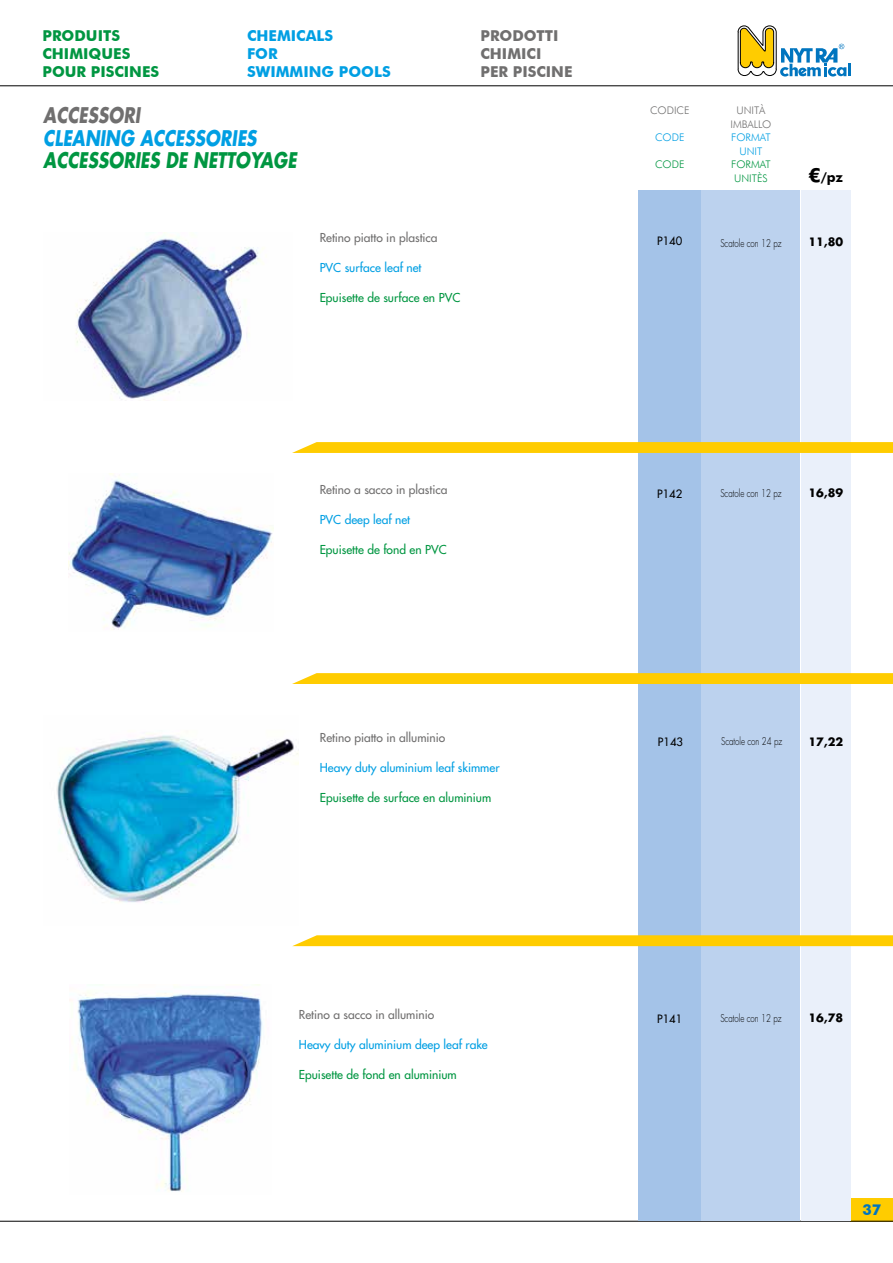
<style>
.page{position:relative;width:893px;height:1263px;background:#fff}
.page>*{position:absolute;margin:0;border:0;box-sizing:border-box;transform-origin:0 0}
.t1{font:italic 700 21px "Futura Std";color:#009641;scale:.8 1}
.t2{font:italic 700 21px "Futura Std";color:#009fe3;scale:.8 1}
.t3{font:italic 700 21px "Futura Std";color:#706f6f;scale:.8 1}
.t4{font:700 15px/18px "Futura BT";color:#009641}
.t5{font:700 15px/18px "Futura BT";color:#706f6f}
.t6{font:700 15px/18px "Futura BT";color:#009fe3}
.t7{font:700 15px "Futura BT";color:#0075bf}
.t8{font:700 13.5px "Futura BT";color:#000}
.t9{font:500 12px "Futura Std";color:#009641}
.t10{font:500 12px "Futura Std";color:#706f6f}
.t11{font:500 12px "Futura Std";color:#009fe3}
.t12{font:700 11.25px "Futura LT";color:#000}
.t13{font:500 11.25px "Futura Std";color:#000}
.t14{font:300 10.5px "Futura Std";color:#000;scale:.75 1}
.t15{font:300 10.5px/13.5px "Futura BT";color:#706f6f;text-align:center}
.t16{font:300 10.5px/13.5px "Futura BT";color:#009641}
.t17{font:300 10.5px/13.5px "Futura BT";color:#009fe3;text-align:center}
.s1{font-family:"Futura Std";font-size:18px}
</style>
<div class="page">
<div style="left:850px;top:1198px;width:43px;height:23px;background:#fc0"></div>
<hr style="left:0;top:1221px;width:893px;height:1px;background:#000">
<hr style="left:0;top:85px;width:893px;height:1px;background:#000">
<svg style="left:737px;top:25px;width:114px;height:52px"></svg>
<div style="left:638px;top:190px;width:64px;height:1030px;background:#a4c3e8"></div>
<div style="left:702px;top:190px;width:98px;height:1030px;background:#bcd2ee"></div>
<div style="left:801px;top:190px;width:49px;height:1030px;background:#eaf0fa"></div>
<svg style="left:292px;top:935px;width:601px;height:11px;background:#fecd0b"></svg>
<svg style="left:292px;top:442px;width:601px;height:11px;background:#fecd08"></svg>
<svg style="left:292px;top:673px;width:601px;height:11px;background:#fecd08"></svg>
<img style="left:76px;top:232px;width:188px;height:168px">
<img style="left:69px;top:473px;width:205px;height:157px">
<img style="left:57px;top:735px;width:241px;height:168px">
<img style="left:71px;top:984px;width:192px;height:208px">
<p class="t4" style="left:43px;top:26px;width:118px">PRODUITS<br>CHIMIQUES<br>POUR PISCINES</p>
<p class="t6" style="left:247px;top:26px;width:145px">CHEMICALS<br>FOR<br>SWIMMING POOLS</p>
<h1 class="t3" style="left:43px;top:102px;width:123px">ACCESSORI</h1>
<h1 class="t2" style="left:43px;top:124px;width:268px">CLEANING ACCESSORIES</h1>
<h1 class="t1" style="left:43px;top:147px;width:318px">ACCESSORIES DE NETTOYAGE</h1>
<p class="t5" style="left:480px;top:26px;width:94px">PRODOTTI<br>CHIMICI<br>PER PISCINE</p>
<p class="t10" style="left:320px;top:230px;width:119px">Retino piatto in plastica</p>
<p class="t11" style="left:320px;top:260px;width:103px">PVC surface leaf net</p>
<p class="t9" style="left:320px;top:290px;width:142px">Epuisette de surface en PVC</p>
<p class="t10" style="left:320px;top:482px;width:129px">Retino a sacco in plastica</p>
<p class="t11" style="left:320px;top:512px;width:92px">PVC deep leaf net</p>
<p class="t9" style="left:320px;top:542px;width:129px">Epuisette de fond en PVC</p>
<p class="t10" style="left:320px;top:730px;width:127px">Retino piatto in alluminio</p>
<p class="t11" style="left:320px;top:760px;width:181px">Heavy duty aluminium leaf skimmer</p>
<p class="t9" style="left:320px;top:790px;width:173px">Epuisette de surface en aluminium</p>
<p class="t15" style="left:650px;top:104px;width:41px">CODICE</p>
<p class="t17" style="left:655px;top:131px;width:31px">CODE</p>
<p class="t16" style="left:655px;top:158px;width:31px">CODE</p>
<p class="t13" style="left:657px;top:234px;width:27px">P140</p>
<p class="t15" style="left:730px;top:104px;width:42px">UNITÀ<br>IMBALLO</p>
<p class="t17" style="left:731px;top:131px;width:41px">FORMAT<br>UNIT</p>
<p class="t16" style="left:731px;top:158px;width:41px">FORMAT<br>UNITÈS</p>
<p class="t14" style="left:720px;top:236px;width:83px">Scatole con 12 pz</p>
<p class="t8" style="left:808px;top:169px;width:36px"><span class="s1">€</span>/pz</p>
<p class="t12" style="left:808px;top:234px;width:36px">11,80</p>
<p class="t13" style="left:657px;top:486px;width:27px">P142</p>
<p class="t14" style="left:720px;top:486px;width:83px">Scatole con 12 pz</p>
<p class="t12" style="left:808px;top:486px;width:36px">16,89</p>
<p class="t13" style="left:658px;top:734px;width:27px">P143</p>
<p class="t14" style="left:721px;top:735px;width:83px">Scatole con 24 pz</p>
<p class="t12" style="left:808px;top:735px;width:36px">17,22</p>
<p class="t10" style="left:299px;top:1007px;width:137px">Retino a sacco in alluminio</p>
<p class="t11" style="left:299px;top:1037px;width:190px">Heavy duty aluminium deep leaf rake</p>
<p class="t9" style="left:299px;top:1067px;width:159px">Epuisette de fond en aluminium</p>
<p class="t13" style="left:657px;top:1012px;width:27px">P141</p>
<p class="t14" style="left:720px;top:1012px;width:83px">Scatole con 12 pz</p>
<p class="t12" style="left:808px;top:1011px;width:36px">16,78</p>
<p class="t7" style="left:862px;top:1201px;width:20px">37</p>
</div>
